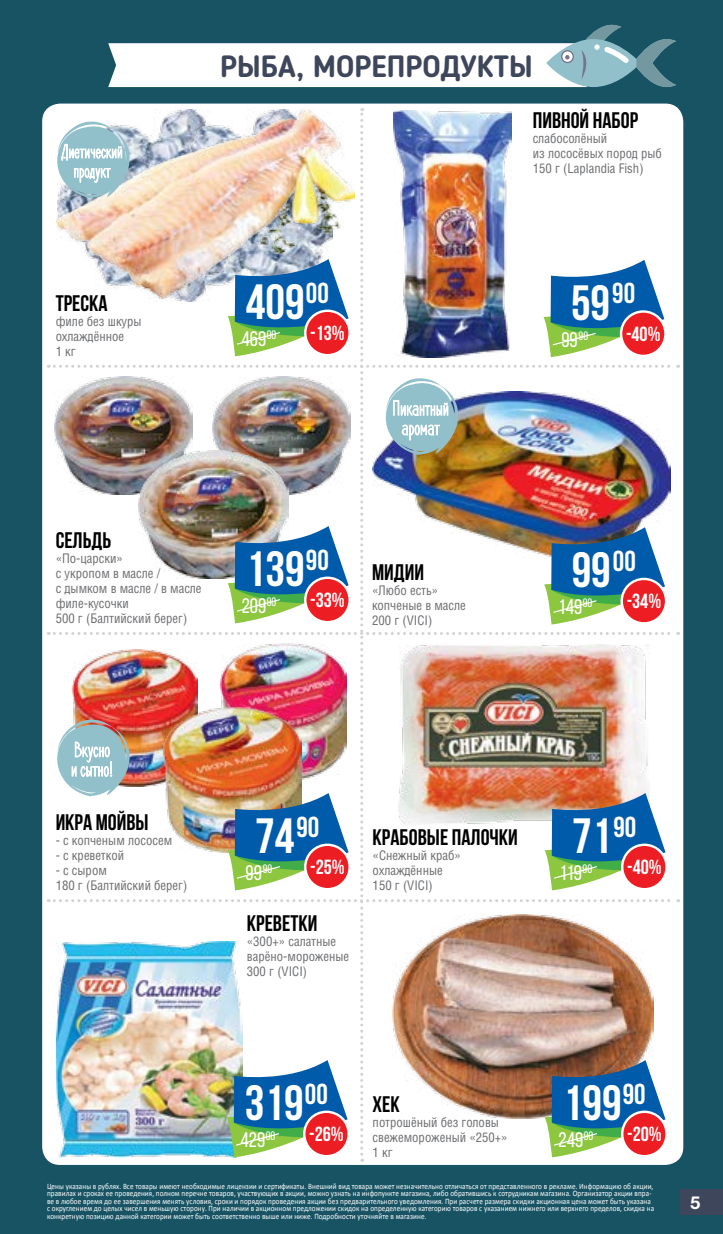
<style>
.page{position:relative;width:723px;height:1234px;background:#fff}
.page>*{position:absolute;margin:0;border:0;box-sizing:border-box;transform-origin:0 0}
.t1{font:700 49.5px "Bebas Neue";color:#fff}
.t2{font:700 30px "Blogger Sans";color:#3e465c}
.t3{font:700 22.5px "Bebas Neue";color:#000}
.t4{font:21px "Bebas Neue";color:#fff}
.t5{font:700 20.4px "Bebas Neue";color:#fff}
.t6{font:18px "Helvetica 7 Bold";color:#fff}
.t7{font:12.75px/15px "AG Letterica Condensed C";color:#6d6e71}
.t8{font:8.25px/7.5px "Calibri";letter-spacing:.01em;color:#fff;scale:.87 1}
</style>
<div class="page">
<div style="left:0;top:0;width:723px;height:1233px;background:#185364"></div>
<div style="left:680px;top:1188px;width:43px;height:26px;background:#3e465c"></div>
<svg style="left:108px;top:25px;width:568px;height:62px"></svg>
<div style="left:42px;top:103px;width:641px;height:1061px;background:#fff;border-radius:18px"></div>
<img style="left:48px;top:108px;width:631px;height:1053px">
<h3 class="t3" style="left:56px;top:291px;width:53px">Треска</h3>
<h3 class="t7" style="left:56px;top:314px;width:87px">филе без шкуры охлаждённое<br>1 кг</h3>
<h2 class="t2" style="left:220px;top:48px;width:314px">рыба, морепродукты</h2>
<h1 class="t1" style="left:246px;top:275px;width:84px">409<sup>00</sup></h1>
<h3 class="t4" style="left:242px;top:327px;width:36px">469<sup>00</sup></h3>
<h3 class="t5" style="left:310px;top:321px;width:36px">-13%</h3>
<h3 class="t3" style="left:533px;top:107px;width:107px">Пивной набор</h3>
<h3 class="t7" style="left:533px;top:130px;width:131px">слабосолёный<br>из лососёвых пород рыб<br>150 г (Laplandia Fish)</h3>
<h1 class="t1" style="left:571px;top:275px;width:66px">59<sup>90</sup></h1>
<h3 class="t4" style="left:561px;top:328px;width:28px">99<sup>90</sup></h3>
<h3 class="t5" style="left:626px;top:322px;width:36px">-40%</h3>
<h3 class="t3" style="left:56px;top:528px;width:57px">Сельдь</h3>
<h3 class="t7" style="left:56px;top:551px;width:147px">«По-царски»<br>с укропом в масле /<br>с дымком в масле / в масле филе-кусочки<br>500 г (Балтийский берег)</h3>
<h1 class="t1" style="left:246px;top:542px;width:84px">139<sup>90</sup></h1>
<h3 class="t4" style="left:242px;top:594px;width:36px">209<sup>90</sup></h3>
<h3 class="t5" style="left:310px;top:588px;width:36px">-33%</h3>
<h3 class="t3" style="left:372px;top:559px;width:53px">Мидии</h3>
<h3 class="t7" style="left:372px;top:582px;width:95px">«Любо есть» копченые в масле<br>200 г (VICI)</h3>
<h1 class="t1" style="left:572px;top:543px;width:66px">99<sup>00</sup></h1>
<h3 class="t4" style="left:558px;top:595px;width:35px">149<sup>90</sup></h3>
<h3 class="t5" style="left:627px;top:589px;width:36px">-34%</h3>
<h3 class="t3" style="left:56px;top:810px;width:94px">Икра мойвы</h3>
<h3 class="t7" style="left:56px;top:832px;width:118px">- с копченым лососем</h3>
<h3 class="t7" style="left:56px;top:847px;width:70px">- с креветкой</h3>
<h3 class="t7" style="left:56px;top:862px;width:133px">- с сыром<br>180 г (Балтийский берег)</h3>
<h1 class="t1" style="left:255px;top:808px;width:66px">74<sup>90</sup></h1>
<h3 class="t4" style="left:246px;top:861px;width:28px">99<sup>90</sup></h3>
<h3 class="t5" style="left:310px;top:855px;width:36px">-25%</h3>
<h3 class="t3" style="left:247px;top:910px;width:72px">Креветки</h3>
<h3 class="t7" style="left:247px;top:933px;width:104px">«300+» салатные варёно-мороженые<br>300 г (VICI)</h3>
<h3 class="t3" style="left:373px;top:825px;width:147px">Крабовые палочки</h3>
<h3 class="t7" style="left:373px;top:847px;width:90px">«Снежный краб» охлаждённые<br>150 г (VICI)</h3>
<h1 class="t1" style="left:572px;top:808px;width:66px">71<sup>90</sup></h1>
<h3 class="t4" style="left:560px;top:861px;width:34px">119<sup>90</sup></h3>
<h3 class="t5" style="left:627px;top:855px;width:36px">-40%</h3>
<h1 class="t1" style="left:245px;top:1075px;width:84px">319<sup>00</sup></h1>
<h3 class="t4" style="left:241px;top:1127px;width:36px">429<sup>00</sup></h3>
<h3 class="t5" style="left:309px;top:1122px;width:36px">-26%</h3>
<h3 class="t3" style="left:373px;top:1091px;width:29px">Хек</h3>
<h3 class="t7" style="left:373px;top:1114px;width:136px">потрошёный без головы свежемороженый «250+»<br>1 кг</h3>
<h1 class="t1" style="left:563px;top:1075px;width:84px">199<sup>90</sup></h1>
<h3 class="t4" style="left:558px;top:1127px;width:36px">249<sup>90</sup></h3>
<h3 class="t5" style="left:627px;top:1122px;width:36px">-20%</h3>
<p class="t8" style="left:47px;top:1181px;width:699px">Цены указаны в рублях. Все товары имеют необходимые лицензии и сертификаты. Внешний вид товара может незначительно отличаться от представленного в рекламе. Информацию об акции, правилах и сроках ее проведения, полном перечне товаров, участвующих в акции, можно узнать на инфопункте магазина, либо обратившись к сотрудникам магазина. Организатор акции впра&shy;ве в любое время до ее завершения менять условия, сроки и порядок проведения акции без предварительного уведомления. При расчете размера скидки акционная цена может быть указана с округлением до целых чисел в меньшую сторону. При наличии в акционном предложении скидок на определенную категорию товаров с указанием нижнего или верхнего пределов, скидка на конкретную позицию данной категории может быть соответственно выше или ниже. Подробности уточняйте в магазине.</p>
<h3 class="t6" style="left:690px;top:1192px;width:12px">5</h3>
</div>
